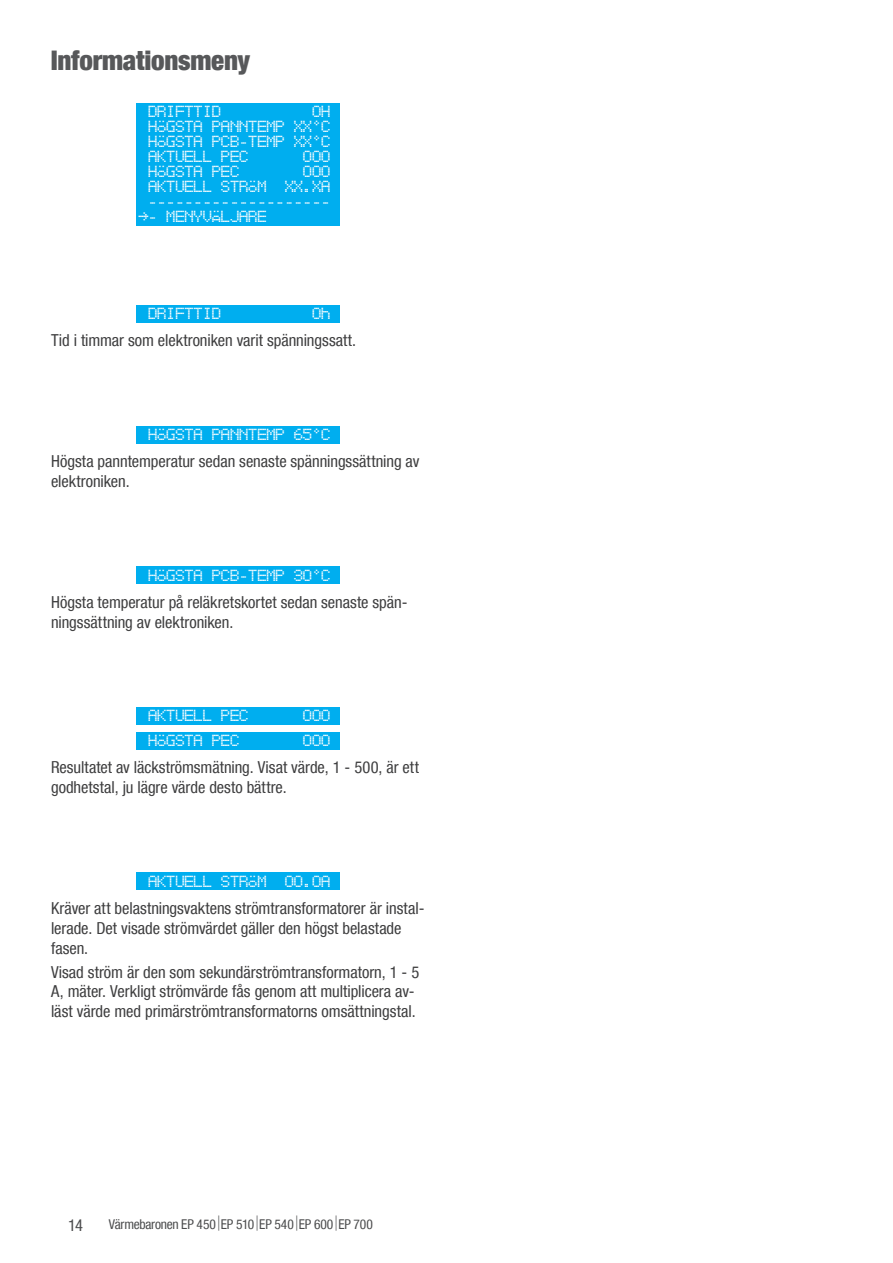
<style>
.page{position:relative;width:893px;height:1263px;background:#fff}
.page>*{position:absolute;margin:0;border:0;box-sizing:border-box;transform-origin:0 0}
.Sidorubrik{font:900 condensed 27px "Helvetica Neue LT Com";letter-spacing:-.01em;color:#57585a}
.Brödtext{font:condensed 16.5px/19.8px "Helvetica Neue LT Com";color:#3e3e3f}
.Menytext{font:16.5px "Repetition Scrolling";color:#fff}
.t1{font:condensed 16.5px "Helvetica Neue LT Com";color:#4b4c4d}
.t2{font:condensed 13.5px "Helvetica Neue LT Com";letter-spacing:-.015em;color:#4b4c4d}
</style>
<div class="page">
<div style="left:136px;top:103px;width:204px;height:122px;background:#00aeef"></div>
<div style="left:136px;top:305px;width:204px;height:17px;background:#00aeef"></div>
<div style="left:136px;top:426px;width:204px;height:17px;background:#00aeef"></div>
<div style="left:136px;top:567px;width:204px;height:17px;background:#00aeef"></div>
<div style="left:136px;top:707px;width:204px;height:17px;background:#00aeef"></div>
<div style="left:136px;top:732px;width:204px;height:17px;background:#00aeef"></div>
<div style="left:136px;top:873px;width:204px;height:17px;background:#00aeef"></div>
<p class="Sidorubrik" style="left:51px;top:45px;width:201px">Informationsmeny</p>
<p class="Menytext" style="left:148px;top:102px;width:74px">DRIFTTID</p>
<p class="Menytext" style="left:312px;top:102px;width:20px">0H</p>
<p class="Menytext" style="left:148px;top:117px;width:184px">HÖGSTA PANNTEMP XX°C</p>
<p class="Menytext" style="left:148px;top:132px;width:184px">HÖGSTA PCB-TEMP XX°C</p>
<p class="Menytext" style="left:148px;top:147px;width:102px">AKTUELL PEC</p>
<p class="Menytext" style="left:303px;top:147px;width:29px">000</p>
<p class="Menytext" style="left:148px;top:162px;width:93px">HÖGSTA PEC</p>
<p class="Menytext" style="left:303px;top:162px;width:29px">000</p>
<p class="Menytext" style="left:148px;top:177px;width:184px">AKTUELL STRÖM XX.XA</p>
<p class="Menytext" style="left:148px;top:192px;width:184px">--------------------</p>
<p class="Menytext" style="left:139px;top:207px;width:129px">Į- MENYVÄLJARE</p>
<p class="Menytext" style="left:148px;top:304px;width:74px">DRIFTTID</p>
<p class="Menytext" style="left:312px;top:304px;width:20px">0h</p>
<p class="Brödtext" style="left:51px;top:330px;width:307px">Tid i timmar som elektroniken varit spänningssatt.</p>
<p class="Menytext" style="left:148px;top:424px;width:184px">HÖGSTA PANNTEMP 65°C</p>
<p class="Brödtext" style="left:51px;top:451px;width:370px">Högsta panntemperatur sedan senaste spänningssättning av elektroniken.</p>
<p class="Menytext" style="left:148px;top:565px;width:184px">HÖGSTA PCB-TEMP 30°C</p>
<p class="Brödtext" style="left:51px;top:592px;width:358px">Högsta temperatur på reläkretskortet sedan senaste spän&shy;ningssättning av elektroniken.</p>
<p class="Menytext" style="left:148px;top:706px;width:102px">AKTUELL PEC</p>
<p class="Menytext" style="left:303px;top:706px;width:29px">000</p>
<p class="Menytext" style="left:148px;top:730px;width:93px">HÖGSTA PEC</p>
<p class="Menytext" style="left:303px;top:730px;width:29px">000</p>
<p class="Brödtext" style="left:51px;top:757px;width:369px">Resultatet av läckströmsmätning. Visat värde, 1 - 500, är ett godhetstal, ju lägre värde desto bättre.</p>
<p class="Menytext" style="left:148px;top:871px;width:184px">AKTUELL STRÖM 00.0A</p>
<p class="Brödtext" style="left:51px;top:898px;width:375px">Kräver att belastningsvaktens strömtransformatorer är instal&shy;lerade. Det visade strömvärdet gäller den högst belastade fasen.</p>
<p class="Brödtext" style="left:51px;top:962px;width:370px">Visad ström är den som sekundärströmtransformatorn, 1 - 5<br>A, mäter. Verkligt strömvärde fås genom att multiplicera av&shy;läst värde med primärströmtransformatorns omsättningstal.</p>
<p class="t1" style="left:68px;top:1215px;width:16px">14</p>
<p class="t2" style="left:109px;top:1216px;width:265px">Värmebaronen EP 450 EP 510 EP 540 EP 600 EP 700</p>
</div>
